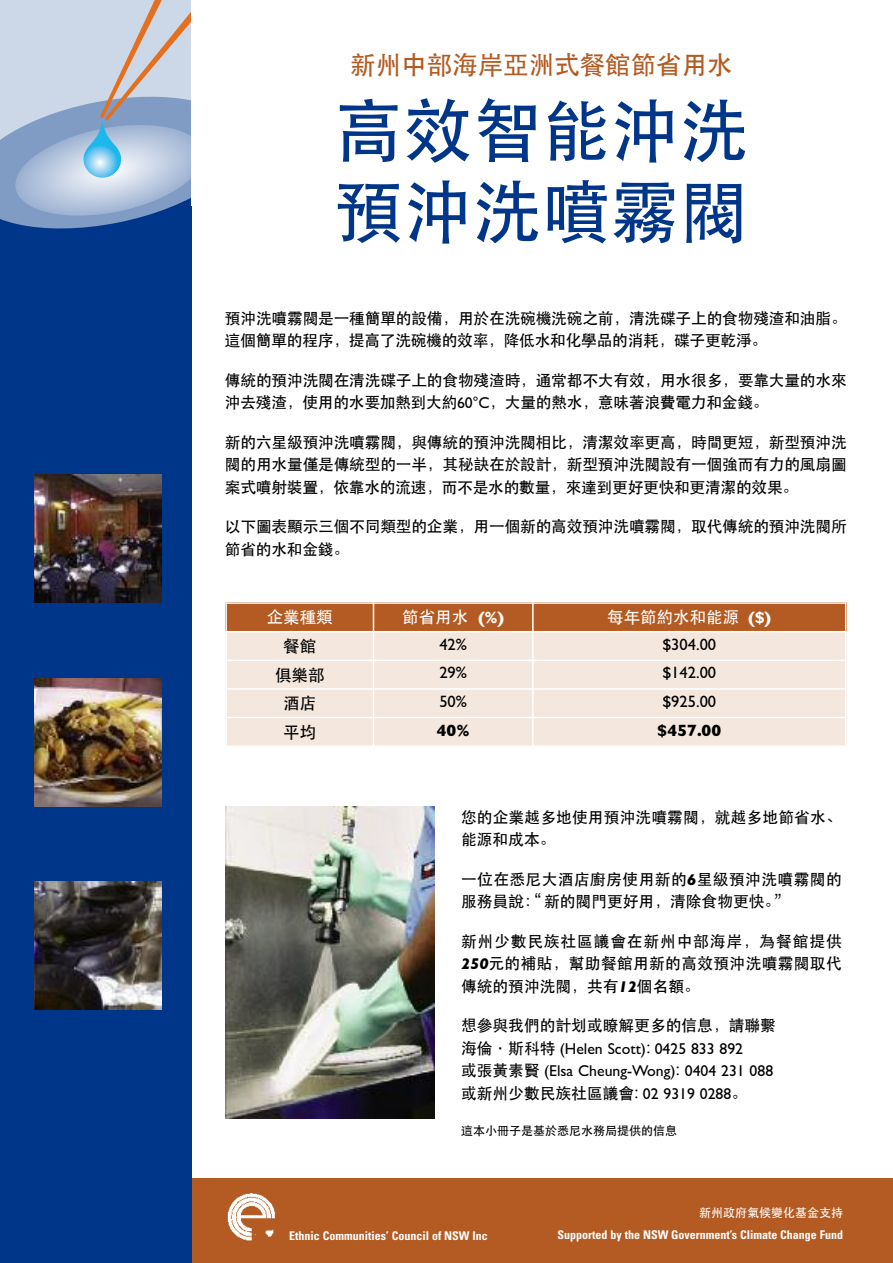
<style>
.page{position:relative;width:893px;height:1263px;background:#fff}
.page>*{position:absolute;margin:0;border:0;box-sizing:border-box;transform-origin:0 0}
.t1{font:69px/81px "ST Heiti";color:#00368a}
.t2{font:25.5px "ST Heiti";color:#b35b22}
.t3{font:18px "Helvetica";color:#000}
.t4{font:16.5px "Gill Sans";color:#000}
.t5{font:16.5px "ST Heiti";color:#fff}
.t6{font:700 16.5px "Gill Sans";color:#000}
.t7{font:16.5px "ST Heiti";color:#000}
.t8{font:15.75px/22.5px "ST Heiti";letter-spacing:-.015em;color:#000}
.t9{font:15.75px/22.5px "Gill Sans";color:#000}
.t10{font:15.75px/22.5px "ST Heiti";letter-spacing:.025em;color:#000}
.t11{font:15.75px/22.5px "ST Heiti";letter-spacing:.005em;color:#000}
.t12{font:700 condensed 12px "Univers";color:#fff}
.t13{font:12px "ST Heiti";color:#000}
.t14{font:12px "ST Heiti";color:#fff}
.s1{font-family:"Gill Sans"}
.s2{font-family:"Gill Sans";font-weight:700}
.s3{font-family:"Gill Sans";font-weight:700;font-style:italic}
.s4{font-family:"ST Heiti"}
</style>
<div class="page">
<div style="left:190px;top:1178px;width:703px;height:85px;background:#b35b22"></div>
<div style="left:0;top:149px;width:191px;height:1114px;background:#00368a"></div>
<svg style="left:0;top:0;width:192px;height:238px;background:#a7b8d2"></svg>
<img style="left:34px;top:679px;width:128px;height:127px">
<img style="left:34px;top:475px;width:128px;height:127px">
<img style="left:34px;top:882px;width:128px;height:127px">
<div style="left:191px;top:0;width:56px;height:206px;background:#fff"></div>
<img style="left:225px;top:807px;width:209px;height:311px">
<div style="left:225px;top:602px;width:148px;height:30px;background:#b35b22"></div>
<div style="left:373px;top:602px;width:160px;height:30px;background:#b35b22"></div>
<div style="left:533px;top:602px;width:313px;height:30px;background:#b35b22"></div>
<div style="left:225px;top:632px;width:148px;height:28px;background:#f4e7de"></div>
<div style="left:373px;top:632px;width:160px;height:28px;background:#f4e7de"></div>
<div style="left:533px;top:632px;width:313px;height:28px;background:#f4e7de"></div>
<div style="left:225px;top:660px;width:148px;height:29px;background:#f4e7de"></div>
<div style="left:373px;top:660px;width:160px;height:29px;background:#f4e7de"></div>
<div style="left:533px;top:660px;width:313px;height:29px;background:#f4e7de"></div>
<div style="left:225px;top:689px;width:148px;height:28px;background:#f4e7de"></div>
<div style="left:373px;top:689px;width:160px;height:28px;background:#f4e7de"></div>
<div style="left:533px;top:689px;width:313px;height:28px;background:#f4e7de"></div>
<div style="left:225px;top:717px;width:148px;height:30px;background:#f4e7de"></div>
<div style="left:373px;top:717px;width:160px;height:30px;background:#f4e7de"></div>
<div style="left:533px;top:717px;width:313px;height:30px;background:#f4e7de"></div>
<hr style="left:225px;top:602px;width:2px;height:145px;background:#fff">
<hr style="left:373px;top:602px;width:1px;height:145px;background:#fff">
<hr style="left:532px;top:602px;width:2px;height:145px;background:#fff">
<hr style="left:845px;top:602px;width:1px;height:145px;background:#fff">
<hr style="left:225px;top:602px;width:621px;height:2px;background:#fff">
<hr style="left:225px;top:631px;width:621px;height:1px;background:#fff">
<hr style="left:225px;top:659px;width:621px;height:2px;background:#fff">
<hr style="left:225px;top:688px;width:621px;height:2px;background:#fff">
<hr style="left:225px;top:717px;width:621px;height:1px;background:#fff">
<hr style="left:225px;top:745px;width:621px;height:2px;background:#fff">
<img style="left:227px;top:1193px;width:48px;height:48px">
<h2 class="t2" style="left:350px;top:53px;width:384px">新州中部海岸亞洲式餐館節省用水</h2>
<h1 class="t1" style="left:334px;top:90px;width:415px">高效智能沖洗預沖洗噴霧閥</h1>
<p class="t8" style="left:225px;top:307px;width:623px">預沖洗噴霧閥是一種簡單的設備，用於在洗碗機洗碗之前，清洗碟子上的食物殘渣和油脂。這個簡單的程序，提高了洗碗機的效率，降低水和化學品的消耗，碟子更乾淨。</p>
<p class="t8" style="left:225px;top:369px;width:623px">傳統的預沖洗閥在清洗碟子上的食物殘渣時，通常都不大有效，用水很多，要靠大量的水來沖去殘渣，使用的水要加熱到大約<span class="s1">60°C</span>，大量的熱水，意味著浪費電力和金錢。</p>
<p class="t8" style="left:225px;top:431px;width:623px;text-align:justify">新的六星級預沖洗噴霧閥，與傳統的預沖洗閥相比，清潔效率更高，時間更短，新型預沖洗閥的用水量僅是傳統型的一半，其秘訣在於設計，新型預沖洗閥設有一個強而有力的風扇圖案式噴射裝置，依靠水的流速，而不是水的數量，來達到更好更快和更清潔的效果。</p>
<p class="t8" style="left:225px;top:515px;width:623px">以下圖表顯示三個不同類型的企業，用一個新的高效預沖洗噴霧閥，取代傳統的預沖洗閥所節省的水和金錢。</p>
<p class="t5" style="left:267px;top:609px;width:67px">企業種類</p>
<p class="t5" style="left:402px;top:608px;width:103px">節省用水 <span class="s2">(%)</span></p>
<p class="t5" style="left:607px;top:608px;width:166px">每年節約水和能源 <span class="s2">($)</span></p>
<p class="t7" style="left:283px;top:638px;width:34px">餐館</p>
<p class="t4" style="left:439px;top:634px;width:29px">42%</p>
<p class="t4" style="left:662px;top:634px;width:55px">$304.00</p>
<p class="t7" style="left:275px;top:666px;width:51px">俱樂部</p>
<p class="t4" style="left:439px;top:663px;width:29px">29%</p>
<p class="t4" style="left:662px;top:663px;width:55px">$142.00</p>
<p class="t7" style="left:283px;top:695px;width:34px">酒店</p>
<p class="t4" style="left:439px;top:692px;width:29px">50%</p>
<p class="t4" style="left:662px;top:692px;width:55px">$925.00</p>
<p class="t7" style="left:283px;top:724px;width:34px">平均</p>
<p class="t6" style="left:437px;top:720px;width:34px">40%</p>
<p class="t6" style="left:657px;top:720px;width:65px">$457.00</p>
<p class="t11" style="left:461px;top:806px;width:382px">您的企業越多地使用預沖洗噴霧閥，就越多地節省水、能源和成本。</p>
<p class="t10" style="left:461px;top:868px;width:382px">一位在悉尼大酒店廚房使用新的<span class="s3">6</span>星級預沖洗噴霧閥的服務員說：新的閥門更好用，清除食物更快。”</p>
<p class="t8" style="left:461px;top:930px;width:382px;text-align:justify">新州少數民族社區議會在新州中部海岸，為餐館提供<span class="s3">250</span>元的補貼，幫助餐館用新的高效預沖洗噴霧閥取代傳統的預沖洗閥，共有<span class="s3">12</span>個名額。</p>
<p class="t8" style="left:461px;top:1014px;width:316px">想參與我們的計划或瞭解更多的信息，請聯繫</p>
<p class="t9" style="left:461px;top:1037px;width:314px"><span class="s4">海倫·斯科特</span> (Helen Scott)<span class="s4">:</span> 0425 833 892<br><span class="s4">或張黃素賢</span> (Elsa Cheung-Wong)<span class="s4">:</span> 0404 231 088</p>
<p class="t8" style="left:461px;top:1082px;width:288px">或新州少數民族社區議會: <span class="s1">02 9319 0288</span>。</p>
<p class="t13" style="left:461px;top:1125px;width:217px">這本小冊子是基於悉尼水務局提供的信息</p>
<p class="t3" style="left:535px;top:889px;width:7px">“</p>
<p class="t14" style="left:699px;top:1207px;width:145px">新州政府氣候變化基金支持</p>
<p class="t12" style="left:289px;top:1231px;width:200px">Ethnic Communities’ Council of NSW Inc</p>
<p class="t12" style="left:558px;top:1230px;width:287px">Supported by the NSW Government’s Climate Change Fund</p>
</div>
